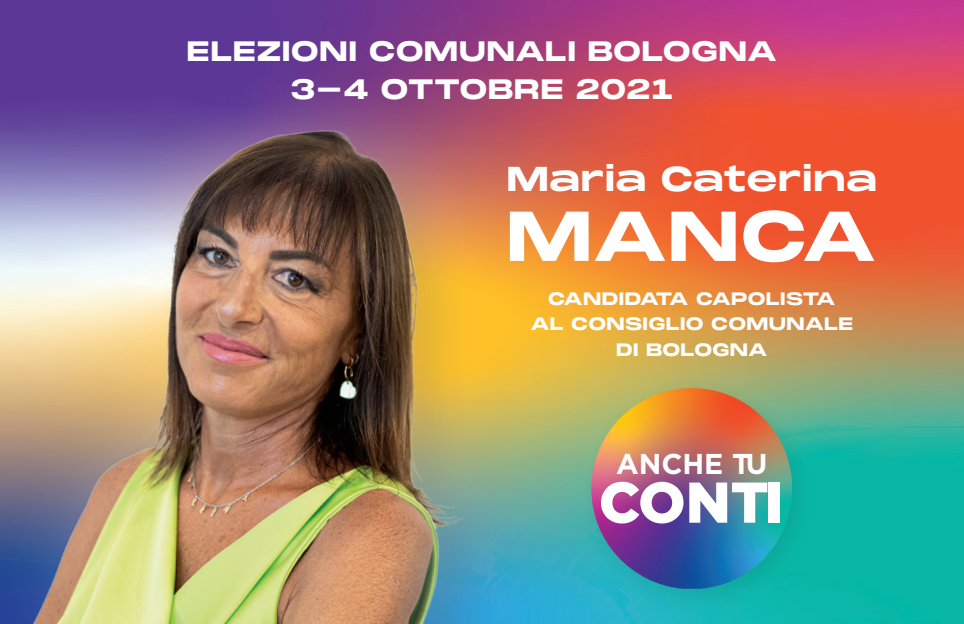
<style>
.page{position:relative;width:964px;height:624px;background:#fff}
.page>*{position:absolute;margin:0;border:0;box-sizing:border-box;transform-origin:0 0}
.t1{font:700 68.8px "Monument Extended";letter-spacing:-.04em;color:#fff}
.t2{font:900 57.2px "Gotham";letter-spacing:-.02em;color:#fff}
.t3{font:700 33.6px "Monument Extended";letter-spacing:-.01em;color:#fff}
.t4{font:700 28.8px "Gotham";color:#fff}
.t5{font:700 27.6px/37.6px "Monument Extended";letter-spacing:-.015em;color:#fff;text-align:center}
.t6{font:700 17.6px/25.2px "Monument Extended";letter-spacing:-.015em;color:#fff;text-align:center}
</style>
<div class="page">
<img style="left:0;top:0;width:964px;height:624px">
<div style="left:580px;top:376px;width:237px;height:238px;background:#231f20;opacity:.1"></div>
<img style="left:591px;top:388px;width:201px;height:200px;border-radius:96px">
<div style="left:0;top:51px;width:522px;height:573px;background:#fff;opacity:.2"></div>
<img style="left:0;top:98px;width:527px;height:526px">
<p class="t5" style="left:186px;top:32px;width:593px">ELEZIONI COMUNALI BOLOGNA<br>3-4 OTTOBRE 2021</p>
<p class="t3" style="left:506px;top:155px;width:373px">Maria Caterina</p>
<p class="t1" style="left:505px;top:187px;width:375px">MANCA</p>
<p class="t6" style="left:530px;top:285px;width:325px">CANDIDATA CAPOLISTA<br>AL CONSIGLIO COMUNALE</p>
<p class="t6" style="left:616px;top:336px;width:153px">DI BOLOGNA</p>
<h3 class="t4" style="left:616px;top:447px;width:153px">ANCHE TU</h3>
<h2 class="t2" style="left:599px;top:469px;width:186px">CONTI</h2>
</div>
